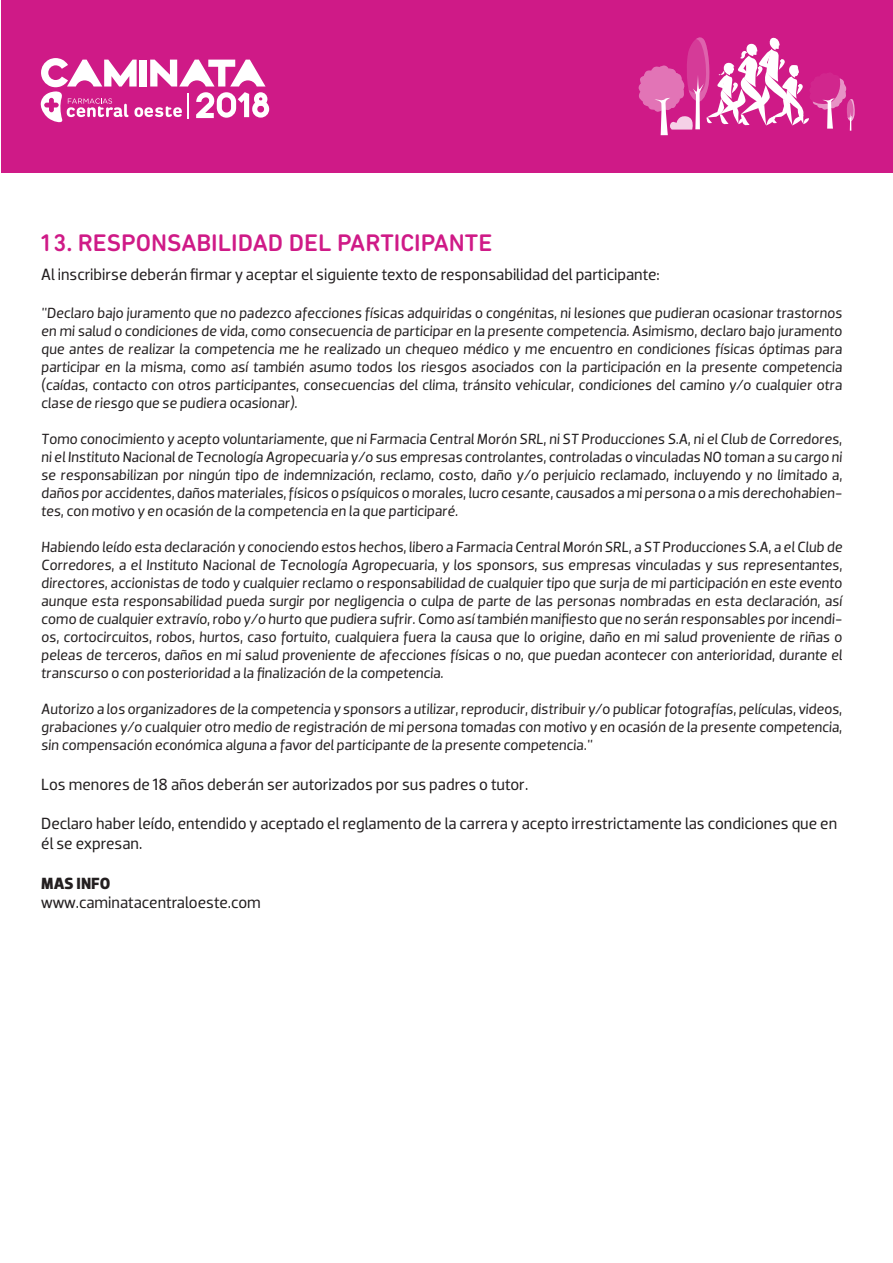
<style>
.page{position:relative;width:893px;height:1263px;background:#fff}
.page>*{position:absolute;margin:0;border:0;box-sizing:border-box;transform-origin:0 0}
.t1{font:500 24.45px "DIN Next Rounded LT Pro";color:#cf1a87}
.t2{font:16.5px/19.8px "Dobra";color:#231f20}
.t3{font:700 16.5px "Dobra";color:#231f20}
.t4{font:italic 15px/18px "Dobra";color:#231f20;text-align:justify}
</style>
<div class="page">
<div style="left:1px;top:0;width:892px;height:173px;background:#cf1a87"></div>
<svg style="left:41px;top:58px;width:228px;height:65px"></svg>
<hr style="left:187px;top:93px;width:2px;height:25px;background:#fff">
<svg style="left:639px;top:37px;width:216px;height:98px"></svg>
<h1 class="t1" style="left:40px;top:228px;width:454px">13. RESPONSABILIDAD DEL PARTICIPANTE</h1>
<p class="t2" style="left:41px;top:265px;width:620px">Al inscribirse deberán firmar y aceptar el siguiente texto de responsabilidad del participante:</p>
<p class="t4" style="left:41px;top:304px;width:803px">"Declaro bajo juramento que no padezco afecciones físicas adquiridas o congénitas, ni lesiones que pudieran ocasionar trastornos en mi salud o condiciones de vida, como consecuencia de participar en la presente competencia. Asimismo, declaro bajo juramento que antes de realizar la competencia me he realizado un chequeo médico y me encuentro en condiciones físicas óptimas para participar en la misma, como así también asumo todos los riesgos asociados con la participación en la presente competencia (caídas, contacto con otros participantes, consecuencias del clima, tránsito vehicular, condiciones del camino y/o cualquier otra clase de riesgo que se pudiera ocasionar).</p>
<p class="t4" style="left:41px;top:430px;width:803px">Tomo conocimiento y acepto voluntariamente, que ni Farmacia Central Morón SRL, ni ST Producciones S.A, ni el Club de Corredores, ni el Instituto Nacional de Tecnología Agropecuaria y/o sus empresas controlantes, controladas o vinculadas NO toman a su cargo ni se responsabilizan por ningún tipo de indemnización, reclamo, costo, daño y/o perjuicio reclamado, incluyendo y no limitado a, daños por accidentes, daños materiales, físicos o psíquicos o morales, lucro cesante, causados a mi persona o a mis derechohabien&shy;tes, con motivo y en ocasión de la competencia en la que participaré.</p>
<p class="t4" style="left:41px;top:538px;width:803px">Habiendo leído esta declaración y conociendo estos hechos, libero a Farmacia Central Morón SRL, a ST Producciones S.A, a el Club de Corredores, a el Instituto Nacional de Tecnología Agropecuaria, y los sponsors, sus empresas vinculadas y sus representantes, directores, accionistas de todo y cualquier reclamo o responsabilidad de cualquier tipo que surja de mi participación en este evento aunque esta responsabilidad pueda surgir por negligencia o culpa de parte de las personas nombradas en esta declaración, así como de cualquier extravío, robo y/o hurto que pudiera sufrir. Como así también manifiesto que no serán responsables por incendi&shy;os, cortocircuitos, robos, hurtos, caso fortuito, cualquiera fuera la causa que lo origine, daño en mi salud proveniente de riñas o peleas de terceros, daños en mi salud proveniente de afecciones físicas o no, que puedan acontecer con anterioridad, durante el transcurso o con posterioridad a la finalización de la competencia.</p>
<p class="t4" style="left:41px;top:700px;width:802px">Autorizo a los organizadores de la competencia y sponsors a utilizar, reproducir, distribuir y/o publicar fotografías, películas, videos, grabaciones y/o cualquier otro medio de registración de mi persona tomadas con motivo y en ocasión de la presente competencia, sin compensación económica alguna a favor del participante de la presente competencia."</p>
<p class="t2" style="left:41px;top:774px;width:489px">Los menores de 18 años deberán ser autorizados por sus padres o tutor.</p>
<p class="t2" style="left:41px;top:814px;width:798px">Declaro haber leído, entendido y aceptado el reglamento de la carrera y acepto irrestrictamente las condiciones que en él se expresan.</p>
<p class="t3" style="left:41px;top:873px;width:71px">MAS INFO</p>
<p class="t2" style="left:41px;top:893px;width:221px">www.caminatacentraloeste.com</p>
</div>
